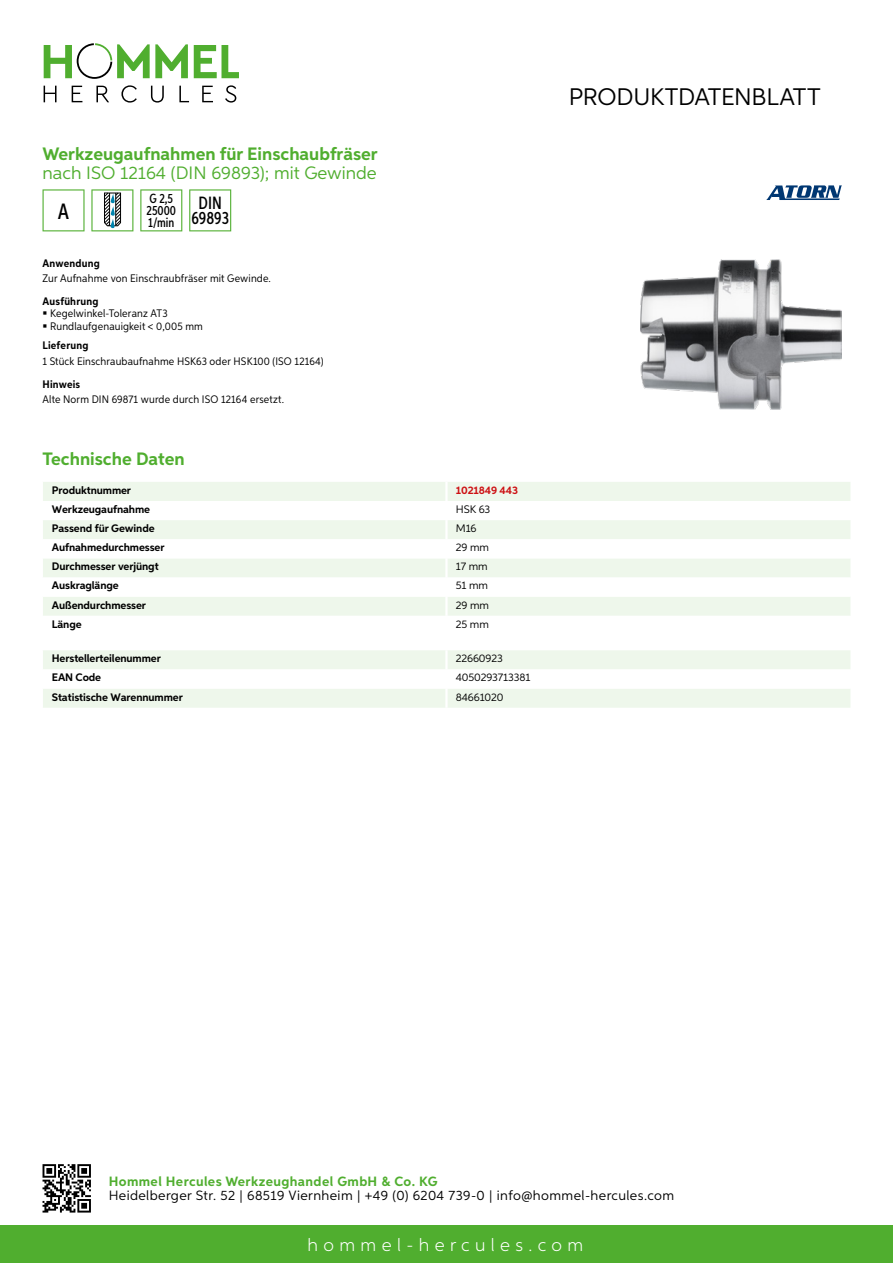
<style>
.page{position:relative;width:893px;height:1263px;background:#fff}
.page>*{position:absolute;margin:0;border:0;box-sizing:border-box;transform-origin:0 0}
.t1{font:24px "Aspira";letter-spacing:-.01em;color:#000}
.t2{font:500 22.2px "Aspira XX Nar";color:#000}
.t3{font:700 18px "Aspira";color:#50ae2f}
.t4{font:18px "Aspira";color:#50ae2f}
.t5{font:300 18px "Aspira";letter-spacing:.3em;color:#fff}
.t6{font:500 17.85px/14.9px "Aspira XX Nar";color:#000;text-align:center}
.t7{font:13.5px "Aspira";letter-spacing:.03em;color:#000}
.t8{font:700 13.5px "Aspira";letter-spacing:.03em;color:#50ae2f}
.t9{font:500 13.35px/11.9px "Aspira XX Nar";color:#000}
.t10{font:10.95px/12.8px "Aspira Nar";letter-spacing:.015em;color:#000}
.t11{font:700 10.95px "Aspira";letter-spacing:-.01em;color:#000}
.t12{font:10.95px "Aspira";letter-spacing:-.01em;color:#000}
.t13{font:700 10.95px "Aspira Nar";letter-spacing:.02em;color:#000}
.t14{font:700 10.95px "Aspira";letter-spacing:-.01em;color:#cd1013}
</style>
<div class="page">
<div style="left:0;top:1226px;width:893px;height:37px;background:#50ae2f"></div>
<svg style="left:43px;top:1164px;width:48px;height:48px"></svg>
<svg style="left:194px;top:45px;width:45px;height:33px"></svg>
<svg style="left:44px;top:43px;width:144px;height:36px"></svg>
<svg style="left:44px;top:86px;width:13px;height:16px"></svg>
<svg style="left:72px;top:86px;width:10px;height:16px"></svg>
<svg style="left:96px;top:86px;width:13px;height:16px"></svg>
<svg style="left:121px;top:85px;width:16px;height:18px"></svg>
<svg style="left:151px;top:86px;width:13px;height:17px"></svg>
<svg style="left:179px;top:86px;width:10px;height:16px"></svg>
<svg style="left:202px;top:86px;width:11px;height:16px"></svg>
<svg style="left:225px;top:85px;width:11px;height:18px"></svg>
<div style="left:43px;top:482px;width:807px;height:19px;background:#eef7eb"></div>
<svg style="left:43px;top:520px;width:807px;height:96px;fill:#eef7eb"></svg>
<hr style="left:445px;top:482px;width:3px;height:19px;background:#fff">
<hr style="left:445px;top:520px;width:3px;height:19px;background:#fff">
<hr style="left:445px;top:539px;width:3px;height:19px;background:#fff">
<hr style="left:445px;top:558px;width:3px;height:19px;background:#fff">
<hr style="left:445px;top:577px;width:3px;height:20px;background:#fff">
<hr style="left:445px;top:597px;width:3px;height:19px;background:#fff">
<svg style="left:43px;top:650px;width:807px;height:58px"></svg>
<hr style="left:445px;top:689px;width:3px;height:19px;background:#fff">
<svg style="left:43px;top:189px;width:42px;height:42px"></svg>
<svg style="left:91px;top:189px;width:42px;height:42px"></svg>
<svg style="left:140px;top:189px;width:42px;height:42px"></svg>
<svg style="left:189px;top:189px;width:42px;height:42px"></svg>
<img style="left:641px;top:259px;width:201px;height:150px">
<svg style="left:766px;top:185px;width:76px;height:15px"></svg>
<h3 class="t3" style="left:43px;top:142px;width:337px">Werkzeugaufnahmen für Einschaubfräser</h3>
<h3 class="t4" style="left:43px;top:162px;width:336px">nach ISO 12164 (DIN 69893); mit Gewinde</h3>
<h2 class="t2" style="left:58px;top:197px;width:13px">A</h2>
<p class="t9" style="left:147px;top:193px;width:31px">G 2,5<br>25000<br>1/min</p>
<h3 class="t6" style="left:191px;top:196px;width:39px">DIN<br>69893</h3>
<p class="t13" style="left:43px;top:257px;width:59px">Anwendung</p>
<p class="t10" style="left:43px;top:272px;width:230px">Zur Aufnahme von Einschraubfräser mit Gewinde.</p>
<p class="t13" style="left:43px;top:294px;width:58px">Ausführung</p>
<p class="t10" style="left:50px;top:307px;width:154px">Kegelwinkel-Toleranz AT3<br>Rundlaufgenauigkeit &lt; 0,005 mm</p>
<p class="t13" style="left:43px;top:339px;width:47px">Lieferung</p>
<p class="t10" style="left:43px;top:354px;width:283px">1 Stück Einschraubaufnahme HSK63 oder HSK100 (ISO 12164)</p>
<p class="t13" style="left:43px;top:377px;width:39px">Hinweis</p>
<p class="t10" style="left:43px;top:392px;width:243px">Alte Norm DIN 69871 wurde durch ISO 12164 ersetzt.</p>
<h3 class="t3" style="left:43px;top:448px;width:144px">Technische Daten</h3>
<p class="t11" style="left:52px;top:483px;width:81px">Produktnummer</p>
<p class="t14" style="left:456px;top:483px;width:64px">1021849 443</p>
<p class="t11" style="left:52px;top:502px;width:100px">Werkzeugaufnahme</p>
<p class="t12" style="left:456px;top:502px;width:36px">HSK 63</p>
<p class="t11" style="left:52px;top:521px;width:104px">Passend für Gewinde</p>
<p class="t12" style="left:456px;top:522px;width:22px">M16</p>
<p class="t11" style="left:52px;top:541px;width:114px">Aufnahmedurchmesser</p>
<p class="t12" style="left:456px;top:541px;width:35px">29 mm</p>
<p class="t11" style="left:52px;top:560px;width:108px">Durchmesser verjüngt</p>
<p class="t12" style="left:456px;top:560px;width:33px">17 mm</p>
<p class="t11" style="left:52px;top:579px;width:68px">Auskraglänge</p>
<p class="t12" style="left:456px;top:579px;width:34px">51 mm</p>
<p class="t11" style="left:52px;top:598px;width:96px">Außendurchmesser</p>
<p class="t12" style="left:456px;top:598px;width:35px">29 mm</p>
<p class="t11" style="left:52px;top:617px;width:31px">Länge</p>
<p class="t12" style="left:456px;top:617px;width:35px">25 mm</p>
<p class="t11" style="left:52px;top:652px;width:111px">Herstellerteilenummer</p>
<p class="t12" style="left:456px;top:652px;width:48px">22660923</p>
<p class="t11" style="left:52px;top:671px;width:51px">EAN Code</p>
<p class="t12" style="left:456px;top:671px;width:76px">4050293713381</p>
<p class="t11" style="left:52px;top:690px;width:132px">Statistische Warennummer</p>
<p class="t12" style="left:456px;top:690px;width:49px">84661020</p>
<h1 class="t1" style="left:569px;top:82px;width:253px">Produktdatenblatt</h1>
<p class="t8" style="left:109px;top:1172px;width:330px">Hommel Hercules Werkzeughandel GmbH &amp; Co. KG</p>
<p class="t7" style="left:109px;top:1187px;width:567px">Heidelberger Str. 52 | 68519 Viernheim | +49 (0) 6204 739-0 | info@hommel-hercules.com</p>
<h3 class="t5" style="left:307px;top:1234px;width:277px">hommel-hercules.com</h3>
</div>
